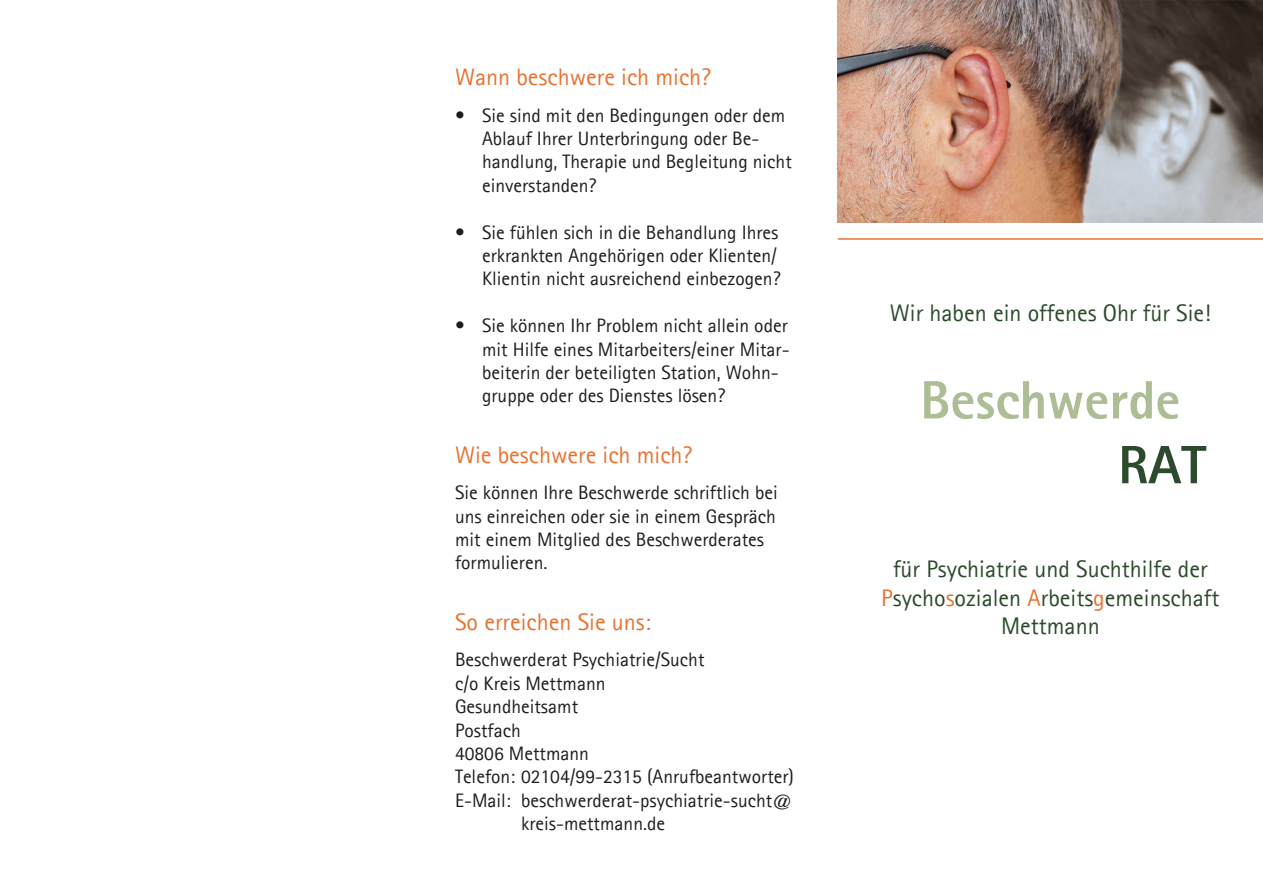
<style>
.page{position:relative;width:1263px;height:893px;background:#fff}
.page>*{position:absolute;margin:0;border:0;box-sizing:border-box;transform-origin:0 0}
.t1{font:800 54px "Agfa Rotis Sans Serif";color:#adbd95}
.t2{font:800 54px "Agfa Rotis Sans Serif";color:#2c4a2c}
.t3{font:24px/28.8px "Agfa Rotis Sans Serif";color:#2c4a2c;text-align:center}
.t4{font:24px "Agfa Rotis Sans Serif";color:#e77333}
.t5{font:19.5px/23.4px "Agfa Rotis Sans Serif";color:#1d1d1b}
.s1{color:#e77333}
</style>
<div class="page">
<img style="left:838px;top:0;width:425px;height:223px">
<hr style="left:838px;top:238px;width:425px;height:2px;background:#e77333">
<p class="t4" style="left:455px;top:63px;width:257px">Wann beschwere ich mich?</p>
<p class="t5" style="left:482px;top:103px;width:311px;text-indent:-27px">• Sie sind mit den Bedingungen oder dem Ablauf Ihrer Unterbringung oder Be&shy;handlung, Therapie und Begleitung nicht einverstanden?</p>
<p class="t5" style="left:482px;top:220px;width:300px;text-indent:-27px">• Sie fühlen sich in die Behandlung Ihres erkrankten Angehörigen oder Klienten/<br>Klientin nicht ausreichend einbezogen?</p>
<p class="t5" style="left:482px;top:314px;width:309px;text-indent:-27px">• Sie können Ihr Problem nicht allein oder mit Hilfe eines Mitarbeiters/einer Mitar&shy;beiterin der beteiligten Station, Wohn&shy;gruppe oder des Dienstes lösen?</p>
<p class="t4" style="left:455px;top:441px;width:239px">Wie beschwere ich mich?</p>
<p class="t5" style="left:455px;top:481px;width:324px">Sie können Ihre Beschwerde schriftlich bei uns einreichen oder sie in einem Gespräch mit einem Mitglied des Beschwerderates formulieren.</p>
<p class="t4" style="left:455px;top:608px;width:197px">So erreichen Sie uns:</p>
<p class="t5" style="left:455px;top:648px;width:251px">Beschwerderat Psychiatrie/Sucht</p>
<p class="t5" style="left:455px;top:671px;width:152px">c/o Kreis Mettmann</p>
<p class="t5" style="left:455px;top:694px;width:125px">Gesundheitsamt</p>
<p class="t5" style="left:455px;top:718px;width:67px">Postfach</p>
<p class="t5" style="left:455px;top:741px;width:135px">40806 Mettmann</p>
<p class="t5" style="left:455px;top:765px;width:340px">Telefon: 02104/99-2315 (Anrufbeantworter)</p>
<p class="t5" style="left:455px;top:788px;width:338px">E-Mail: beschwerderat-psychiatrie-sucht@</p>
<p class="t5" style="left:521px;top:811px;width:146px">kreis-mettmann.de</p>
<p class="t3" style="left:890px;top:298px;width:322px">Wir haben ein offenes Ohr für Sie!</p>
<h1 class="t1" style="left:920px;top:366px;width:262px">Beschwerde</h1>
<h1 class="t2" style="left:1118px;top:431px;width:90px">RAT</h1>
<p class="t3" style="left:881px;top:554px;width:340px">für Psychiatrie und Suchthilfe der<br><span class="s1">P</span>sycho<span class="s1">s</span>ozialen <span class="s1">A</span>rbeits<span class="s1">g</span>emeinschaft<br>Mettmann</p>
</div>
